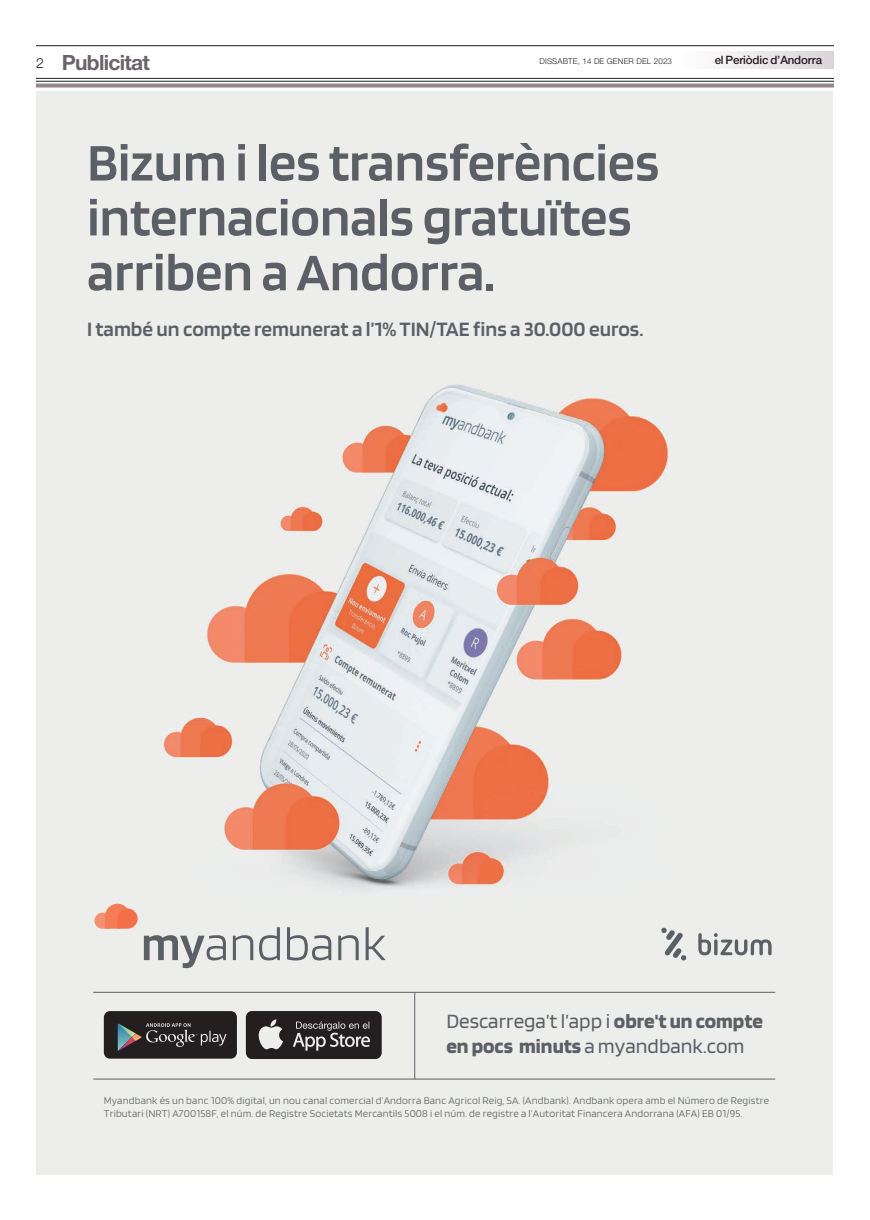
<style>
.page{position:relative;width:870px;height:1220px;background:#fff}
.page>*{position:absolute;margin:0;border:0;box-sizing:border-box;transform-origin:0 0}
.Publicidad{font:600 54.9px/54.9px "Blinker";color:#5c6066}
.Publicidad-2{font:600 21.3px "Blinker";color:#5c6066}
.Publicidad-3{font:21.2px/25.4px "Blinker";color:#5c6066}
.t1{font:700 21px "Helvetica Neue LT Std";letter-spacing:-.035em;color:#6c6369}
.t2{font:300 14px "Helvetica Neue LT Std";color:#231f20}
.t3{font:500 11.5px "Helvetica Neue LT Std";letter-spacing:-.015em;color:#231f20}
.Publicidad-4{font:200 10.7px/12.8px "Blinker";letter-spacing:.015em;color:#5a605f}
.t4{font:300 8px "Helvetica Neue LT Std";letter-spacing:.02em;color:#231f20}
.s1{font-weight:700}
</style>
<div class="page">
<hr style="left:36px;top:46px;width:798px;height:1px;background:#231f20">
<div style="left:678px;top:51px;width:156px;height:18px;background:linear-gradient(to right,#fff,#dad4d9)"></div>
<hr style="left:36px;top:78px;width:798px;height:1px;background:#231f20">
<hr style="left:36px;top:81px;width:798px;height:1px;background:#231f20">
<svg style="left:36px;top:84px;width:798px;height:4px;fill:#938890"></svg>
<img style="left:36px;top:91px;width:797px;height:1083px">
<svg style="left:144px;top:935px;width:82px;height:33px"></svg>
<svg style="left:233px;top:935px;width:20px;height:25px"></svg>
<svg style="left:259px;top:927px;width:21px;height:33px"></svg>
<svg style="left:287px;top:927px;width:44px;height:33px"></svg>
<svg style="left:338px;top:935px;width:21px;height:25px"></svg>
<svg style="left:366px;top:927px;width:20px;height:33px"></svg>
<svg style="left:94px;top:904px;width:44px;height:25px"></svg>
<hr style="left:93px;top:992px;width:682px;height:1px;background:#5c6066">
<hr style="left:93px;top:1078px;width:682px;height:1px;background:#5c6066">
<hr style="left:414px;top:992px;width:1px;height:87px;background:#5c6066">
<svg style="left:661px;top:927px;width:111px;height:34px"></svg>
<svg style="left:246px;top:1011px;width:136px;height:48px"></svg>
<svg style="left:104px;top:1011px;width:133px;height:47px"></svg>
<p class="t2" style="left:36px;top:55px;width:9px">2</p>
<p class="t1" style="left:62px;top:50px;width:90px">Publicitat</p>
<p class="t4" style="left:539px;top:57px;width:134px">DISSABTE, 14 DE GENER DEL 2023</p>
<p class="t3" style="left:715px;top:53px;width:109px">el Periòdic d’Andorra</p>
<p class="Publicidad" style="left:87px;top:136px;width:574px">Bizum i les transferències internacionals gratuïtes arriben a Andorra.</p>
<p class="Publicidad-2" style="left:87px;top:318px;width:558px">I també un compte remunerat a l’1% TIN/TAE fins a 30.000 euros.</p>
<p class="Publicidad-3" style="left:446px;top:1008px;width:318px">Descarrega’t l’app i <span class="s1">obre't un compte en pocs minuts</span> a myandbank.com</p>
<p class="Publicidad-4" style="left:104px;top:1094px;width:667px">Myandbank és un banc 100% digital, un nou canal comercial d’Andorra Banc Agricol Reig, SA. (Andbank). Andbank opera amb el Número de Registre<br>Tributari (NRT) A700158F, el núm. de Registre Societats Mercantils 5008 i el núm. de registre a l’Autoritat Financera Andorrana (AFA) EB 01/95.</p>
</div>
